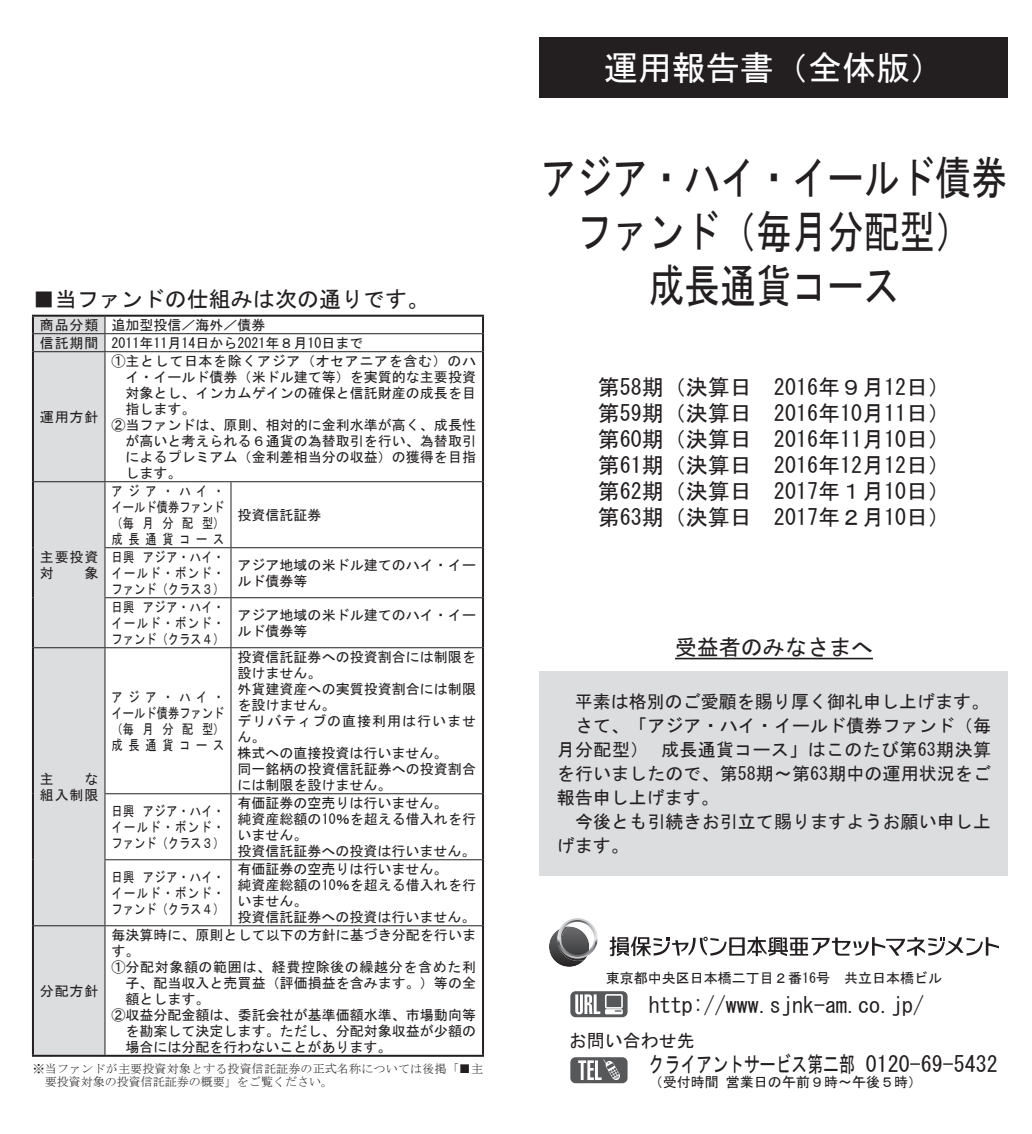
<style>
.page{position:relative;width:1032px;height:1134px;background:#fff}
.page>*{position:absolute;margin:0;border:0;box-sizing:border-box;transform-origin:0 0}
.t1{font:46px/54px "MS Gothic";color:#231f20;text-align:center;scale:.78 1}
.t2{font:34px "MS Gothic";color:#fff}
.t3{font:22px/26px "MS Gothic";color:#231f20;text-align:justify}
.t4{font:22px "MS Gothic";color:#231f20;scale:.72 1}
.t5{font:18px/24px "MS Gothic";letter-spacing:.005em;color:#231f20}
.t6{font:14px/16px "MS Gothic";color:#231f20}
.t7{font:14px/16px "MS Gothic";color:#231f20;text-align:justify;scale:.8 1}
.t8{font:14px "MS Gothic";letter-spacing:.045em;color:#231f20}
.t9{font:12px/13px "MS Mincho";letter-spacing:.015em;color:#231f20}
</style>
<div class="page">
<svg style="left:549px;top:926px;width:40px;height:41px"></svg>
<svg style="left:557px;top:918px;width:41px;height:43px"></svg>
<svg style="left:610px;top:937px;width:389px;height:19px"></svg>
<svg style="left:570px;top:991px;width:57px;height:26px"></svg>
<svg style="left:570px;top:1057px;width:57px;height:26px"></svg>
<div style="left:34px;top:317px;width:70px;height:738px;background:#dcdddf"></div>
<hr style="left:34px;top:333px;width:197px;height:1px;background:#231f20">
<svg style="left:104px;top:317px;width:1px;height:34px"></svg>
<hr style="left:231px;top:333px;width:251px;height:1px;background:#231f20">
<hr style="left:34px;top:351px;width:197px;height:1px;background:#231f20">
<hr style="left:104px;top:352px;width:1px;height:129px;background:#231f20">
<hr style="left:231px;top:351px;width:251px;height:1px;background:#231f20">
<hr style="left:34px;top:481px;width:197px;height:1px;background:#231f20">
<hr style="left:104px;top:482px;width:1px;height:65px;background:#231f20">
<hr style="left:231px;top:481px;width:251px;height:1px;background:#231f20">
<hr style="left:230px;top:482px;width:1px;height:65px;background:#231f20">
<hr style="left:104px;top:547px;width:127px;height:1px;background:#231f20">
<hr style="left:104px;top:548px;width:1px;height:49px;background:#231f20">
<hr style="left:231px;top:547px;width:251px;height:1px;background:#231f20">
<hr style="left:230px;top:548px;width:1px;height:49px;background:#231f20">
<hr style="left:104px;top:597px;width:127px;height:1px;background:#231f20">
<hr style="left:104px;top:598px;width:1px;height:49px;background:#231f20">
<hr style="left:231px;top:597px;width:251px;height:1px;background:#231f20">
<hr style="left:230px;top:598px;width:1px;height:49px;background:#231f20">
<hr style="left:34px;top:647px;width:197px;height:1px;background:#231f20">
<hr style="left:104px;top:648px;width:1px;height:145px;background:#231f20">
<hr style="left:231px;top:647px;width:251px;height:1px;background:#231f20">
<hr style="left:230px;top:648px;width:1px;height:145px;background:#231f20">
<hr style="left:104px;top:793px;width:127px;height:1px;background:#231f20">
<hr style="left:104px;top:794px;width:1px;height:65px;background:#231f20">
<hr style="left:231px;top:793px;width:251px;height:1px;background:#231f20">
<hr style="left:230px;top:794px;width:1px;height:65px;background:#231f20">
<hr style="left:104px;top:859px;width:127px;height:1px;background:#231f20">
<hr style="left:104px;top:860px;width:1px;height:65px;background:#231f20">
<hr style="left:231px;top:859px;width:251px;height:1px;background:#231f20">
<hr style="left:230px;top:860px;width:1px;height:65px;background:#231f20">
<hr style="left:34px;top:925px;width:197px;height:1px;background:#231f20">
<hr style="left:104px;top:926px;width:1px;height:129px;background:#231f20">
<hr style="left:231px;top:925px;width:251px;height:1px;background:#231f20">
<hr style="left:32px;top:315px;width:73px;height:2px;background:#231f20">
<hr style="left:105px;top:315px;width:379px;height:2px;background:#231f20">
<svg style="left:32px;top:317px;width:2px;height:35px"></svg>
<svg style="left:482px;top:317px;width:2px;height:35px"></svg>
<hr style="left:32px;top:352px;width:2px;height:130px;background:#231f20">
<hr style="left:482px;top:352px;width:2px;height:130px;background:#231f20">
<hr style="left:32px;top:482px;width:2px;height:66px;background:#231f20">
<hr style="left:482px;top:482px;width:2px;height:66px;background:#231f20">
<hr style="left:32px;top:548px;width:2px;height:50px;background:#231f20">
<hr style="left:482px;top:548px;width:2px;height:50px;background:#231f20">
<hr style="left:32px;top:598px;width:2px;height:50px;background:#231f20">
<hr style="left:482px;top:598px;width:2px;height:50px;background:#231f20">
<hr style="left:32px;top:648px;width:2px;height:146px;background:#231f20">
<hr style="left:482px;top:648px;width:2px;height:146px;background:#231f20">
<hr style="left:32px;top:794px;width:2px;height:66px;background:#231f20">
<hr style="left:482px;top:794px;width:2px;height:66px;background:#231f20">
<hr style="left:32px;top:860px;width:2px;height:66px;background:#231f20">
<hr style="left:482px;top:860px;width:2px;height:66px;background:#231f20">
<hr style="left:32px;top:926px;width:2px;height:129px;background:#231f20">
<hr style="left:482px;top:926px;width:2px;height:129px;background:#231f20">
<hr style="left:32px;top:1055px;width:452px;height:2px;background:#231f20">
<div style="left:540px;top:38px;width:468px;height:60px;background:#231f20"></div>
<div style="left:540px;top:672px;width:468px;height:204px;background:#dcdddf"></div>
<hr style="left:675px;top:658px;width:198px;height:1px;background:#231f20">
<h3 class="t3" style="left:33px;top:286px;width:398px">■当ファンドの仕組みは次の通りです。</h3>
<p class="t6" style="left:40px;top:316px;width:325px;line-height:17.8px">商品分類 追加型投信／海外／債券<br>信託期間 2011年11月14日から2021年８月10日まで</p>
<p class="t6" style="left:40px;top:409px;width:60px">運用方針</p>
<p class="t6" style="left:40px;top:549px;width:60px">主要投資対</p>
<p class="t6" style="left:84px;top:565px;width:15px">象</p>
<p class="t6" style="left:40px;top:771px;width:60px;text-align:right">な<br>組入制限</p>
<p class="t6" style="left:40px;top:771px;width:15px">主</p>
<p class="t8" style="left:111px;top:354px;width:366px">①主として日本を除くアジア（オセアニアを含む）のハ</p>
<p class="t6" style="left:125px;top:369px;width:352px">イ・イールド債券（米ドル建て等）を実質的な主要投資</p>
<p class="t6" style="left:125px;top:385px;width:352px">対象とし、インカムゲインの確保と信託財産の成長を目</p>
<p class="t6" style="left:125px;top:401px;width:71px">指します。</p>
<p class="t6" style="left:111px;top:417px;width:366px">②当ファンドは、原則、相対的に金利水準が高く、成長性</p>
<p class="t6" style="left:125px;top:433px;width:352px">が高いと考えられる６通貨の為替取引を行い、為替取引</p>
<p class="t6" style="left:125px;top:449px;width:352px">によるプレミアム（金利差相当分の収益）の獲得を目指</p>
<p class="t6" style="left:125px;top:465px;width:57px">します。</p>
<p class="t7" style="left:111px;top:483px;width:143px">アジア・ハイ・イールド債券ファンド（毎月分配型）成長通貨コース</p>
<p class="t6" style="left:237px;top:507px;width:85px">投資信託証券</p>
<p class="t7" style="left:111px;top:549px;width:143px">日興 アジア・ハイ・イールド・ボンド・ファンド（クラス３）</p>
<p class="t6" style="left:237px;top:557px;width:240px">アジア地域の米ドル建てのハイ・イールド債券等</p>
<p class="t7" style="left:111px;top:599px;width:143px">日興 アジア・ハイ・イールド・ボンド・ファンド（クラス４）</p>
<p class="t6" style="left:237px;top:607px;width:240px">アジア地域の米ドル建てのハイ・イールド債券等</p>
<p class="t7" style="left:111px;top:689px;width:143px">アジア・ハイ・イールド債券ファンド（毎月分配型）成長通貨コース</p>
<p class="t6" style="left:237px;top:649px;width:240px">投資信託証券への投資割合には制限を設けません。<br>外貨建資産への実質投資割合には制限を設けません。<br>デリバティブの直接利用は行いません。<br>株式への直接投資は行いません。<br>同一銘柄の投資信託証券への投資割合には制限を設けません。</p>
<p class="t7" style="left:111px;top:803px;width:143px">日興 アジア・ハイ・イールド・ボンド・ファンド（クラス３）</p>
<p class="t6" style="left:237px;top:795px;width:240px">有価証券の空売りは行いません。<br>純資産総額の10％を超える借入れを行いません。<br>投資信託証券への投資は行いません。</p>
<p class="t7" style="left:111px;top:869px;width:143px">日興 アジア・ハイ・イールド・ボンド・ファンド（クラス４）</p>
<p class="t6" style="left:237px;top:861px;width:240px">有価証券の空売りは行いません。<br>純資産総額の10％を超える借入れを行いません。<br>投資信託証券への投資は行いません。</p>
<p class="t6" style="left:111px;top:926px;width:366px">毎決算時に、原則として以下の方針に基づき分配を行いま</p>
<p class="t6" style="left:111px;top:942px;width:29px">す。</p>
<p class="t8" style="left:111px;top:959px;width:366px">①分配対象額の範囲は、経費控除後の繰越分を含めた利</p>
<p class="t6" style="left:125px;top:974px;width:352px">子、配当収入と売買益（評価損益を含みます。）等の全</p>
<p class="t6" style="left:125px;top:990px;width:85px">額とします。</p>
<p class="t6" style="left:111px;top:1006px;width:366px">②収益分配金額は、委託会社が基準価額水準、市場動向等</p>
<p class="t6" style="left:125px;top:1022px;width:352px">を勘案して決定します。ただし、分配対象収益が少額の</p>
<p class="t6" style="left:125px;top:1038px;width:267px">場合には分配を行わないことがあります。</p>
<p class="t9" style="left:45px;top:1062px;width:440px;text-indent:-12px">※当ファンドが主要投資対象とする投資信託証券の正式名称については後掲「■主要投資対象の投資信託証券の概要」をご覧ください。</p>
<p class="t6" style="left:40px;top:982px;width:60px">分配方針</p>
<h2 class="t2" style="left:604px;top:51px;width:341px">運用報告書（全体版）</h2>
<h1 class="t1" style="left:541px;top:150px;width:599px">アジア・ハイ・イールド債券ファンド（毎月分配型）<br>成長通貨コース</h1>
<h3 class="t3" style="left:598px;top:374px;width:353px">第58期（決算日　2016年９月12日）第59期（決算日　2016年10月11日）第60期（決算日　2016年11月10日）第61期（決算日　2016年12月12日）第62期（決算日　2017年１月10日）第63期（決算日　2017年２月10日）</h3>
<h3 class="t3" style="left:675px;top:634px;width:199px">受益者のみなさまへ</h3>
<p class="t5" style="left:557px;top:690px;width:436px">　平素は格別のご愛顧を賜り厚く御礼申し上げます。　さて、「アジア・ハイ・イールド債券ファンド（毎月分配型） 成長通貨コース」はこのたび第63期決算を行いましたので、第58期～第63期中の運用状況をご報告申し上げます。<br>　今後とも引続きお引立て賜りますようお願い申し上げます。</p>
<p class="t6" style="left:606px;top:970px;width:337px">東京都中央区日本橋二丁目２番16号　共立日本橋ビル</p>
<h3 class="t3" style="left:649px;top:992px;width:276px">http://www.sjnk-am.co.jp/</h3>
<p class="t5" style="left:569px;top:1028px;width:127px">お問い合わせ先</p>
<h3 class="t4" style="left:649px;top:1053px;width:486px">クライアントサービス第二部 0120-69-5432</h3>
<p class="t6" style="left:649px;top:1074px;width:274px">（受付時間 営業日の午前９時～午後５時）</p>
</div>
